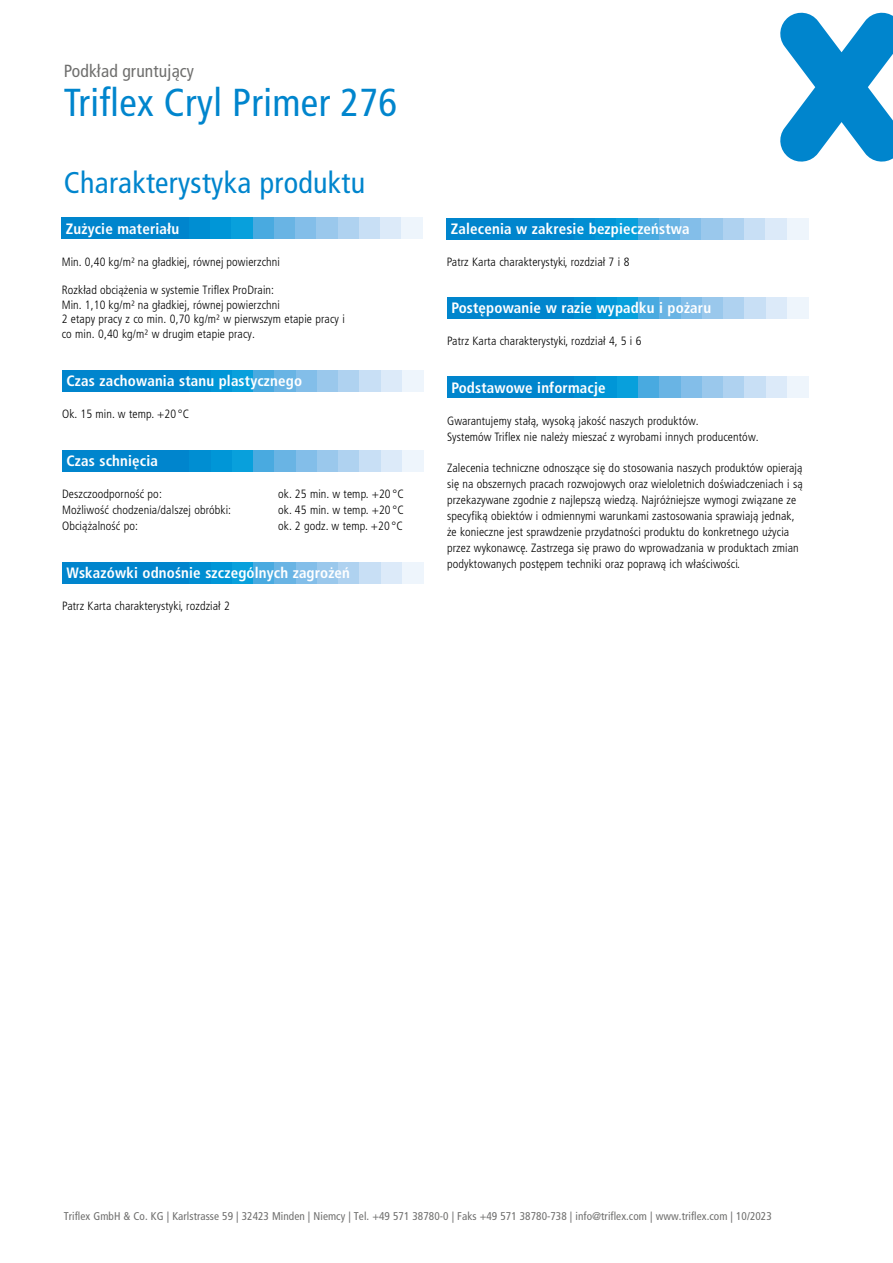
<style>
.page{position:relative;width:893px;height:1263px;background:#fff}
.page>*{position:absolute;margin:0;border:0;box-sizing:border-box;transform-origin:0 0}
.t1{font:condensed 39px "Frutiger LT Pro";letter-spacing:.01em;color:#0085cd}
.t2{font:condensed 30px "Frutiger LT Pro";letter-spacing:.01em;color:#0085cd}
.t3{font:condensed 17.55px "Frutiger LT Pro";letter-spacing:.01em;color:#6f6f6e}
.t4{font:700 condensed 15px "Frutiger LT Pro";letter-spacing:.01em;color:#fff}
.t5{font:300 condensed 12px/15.9px "Frutiger LT Pro";letter-spacing:.01em;color:#000}
.t6{font:condensed 11.25px "Frutiger LT Pro";letter-spacing:.005em;color:#6f6f6e}
</style>
<div class="page">
<svg style="left:780px;top:13px;width:113px;height:149px"></svg>
<div style="left:62px;top:370px;width:128px;height:22px;background:#0085cd"></div>
<div style="left:190px;top:370px;width:21px;height:22px;background:#008ed2"></div>
<div style="left:211px;top:370px;width:21px;height:22px;background:#0096d7"></div>
<div style="left:232px;top:370px;width:22px;height:22px;background:#08a0dc"></div>
<div style="left:254px;top:370px;width:21px;height:22px;background:#49aae0"></div>
<div style="left:275px;top:370px;width:21px;height:22px;background:#69b4e4"></div>
<div style="left:296px;top:370px;width:21px;height:22px;background:#83bee9"></div>
<div style="left:317px;top:370px;width:22px;height:22px;background:#9ac8ec"></div>
<div style="left:339px;top:370px;width:21px;height:22px;background:#afd2f0"></div>
<div style="left:360px;top:370px;width:21px;height:22px;background:#c8dff5"></div>
<div style="left:381px;top:370px;width:21px;height:22px;background:#dceaf9"></div>
<div style="left:402px;top:370px;width:22px;height:22px;background:#eef5fc"></div>
<div style="left:62px;top:450px;width:128px;height:21px;background:#0085cd"></div>
<div style="left:190px;top:450px;width:21px;height:21px;background:#008ed2"></div>
<div style="left:211px;top:450px;width:21px;height:21px;background:#0096d7"></div>
<div style="left:232px;top:450px;width:22px;height:21px;background:#08a0dc"></div>
<div style="left:254px;top:450px;width:21px;height:21px;background:#49aae0"></div>
<div style="left:275px;top:450px;width:21px;height:21px;background:#69b4e4"></div>
<div style="left:296px;top:450px;width:21px;height:21px;background:#83bee9"></div>
<div style="left:317px;top:450px;width:22px;height:21px;background:#9ac8ec"></div>
<div style="left:339px;top:450px;width:21px;height:21px;background:#afd2f0"></div>
<div style="left:360px;top:450px;width:21px;height:21px;background:#c8dff5"></div>
<div style="left:381px;top:450px;width:21px;height:21px;background:#dceaf9"></div>
<div style="left:402px;top:450px;width:22px;height:21px;background:#eef5fc"></div>
<div style="left:62px;top:562px;width:128px;height:21px;background:#0085cd"></div>
<div style="left:190px;top:562px;width:21px;height:21px;background:#008ed2"></div>
<div style="left:211px;top:562px;width:21px;height:21px;background:#0096d7"></div>
<div style="left:232px;top:562px;width:22px;height:21px;background:#08a0dc"></div>
<div style="left:254px;top:562px;width:21px;height:21px;background:#49aae0"></div>
<div style="left:275px;top:562px;width:21px;height:21px;background:#69b4e4"></div>
<div style="left:296px;top:562px;width:21px;height:21px;background:#83bee9"></div>
<div style="left:317px;top:562px;width:22px;height:21px;background:#9ac8ec"></div>
<div style="left:339px;top:562px;width:21px;height:21px;background:#afd2f0"></div>
<div style="left:360px;top:562px;width:21px;height:21px;background:#c8dff5"></div>
<div style="left:381px;top:562px;width:21px;height:21px;background:#dceaf9"></div>
<div style="left:402px;top:562px;width:22px;height:21px;background:#eef5fc"></div>
<div style="left:447px;top:218px;width:127px;height:21px;background:#0085cd"></div>
<div style="left:574px;top:218px;width:21px;height:21px;background:#008ed2"></div>
<div style="left:595px;top:218px;width:22px;height:21px;background:#0096d7"></div>
<div style="left:617px;top:218px;width:21px;height:21px;background:#08a0dc"></div>
<div style="left:638px;top:218px;width:21px;height:21px;background:#49aae0"></div>
<div style="left:659px;top:218px;width:22px;height:21px;background:#69b4e4"></div>
<div style="left:681px;top:218px;width:21px;height:21px;background:#83bee9"></div>
<div style="left:702px;top:218px;width:21px;height:21px;background:#9ac8ec"></div>
<div style="left:723px;top:218px;width:21px;height:21px;background:#afd2f0"></div>
<div style="left:744px;top:218px;width:22px;height:21px;background:#c8dff5"></div>
<div style="left:766px;top:218px;width:21px;height:21px;background:#dceaf9"></div>
<div style="left:787px;top:218px;width:21px;height:21px;background:#eef5fc"></div>
<div style="left:447px;top:297px;width:128px;height:21px;background:#0085cd"></div>
<div style="left:575px;top:297px;width:21px;height:21px;background:#008ed2"></div>
<div style="left:596px;top:297px;width:21px;height:21px;background:#0096d7"></div>
<div style="left:617px;top:297px;width:21px;height:21px;background:#08a0dc"></div>
<div style="left:638px;top:297px;width:22px;height:21px;background:#49aae0"></div>
<div style="left:660px;top:297px;width:21px;height:21px;background:#69b4e4"></div>
<div style="left:681px;top:297px;width:21px;height:21px;background:#83bee9"></div>
<div style="left:702px;top:297px;width:21px;height:21px;background:#9ac8ec"></div>
<div style="left:723px;top:297px;width:22px;height:21px;background:#afd2f0"></div>
<div style="left:745px;top:297px;width:21px;height:21px;background:#c8dff5"></div>
<div style="left:766px;top:297px;width:21px;height:21px;background:#dceaf9"></div>
<div style="left:787px;top:297px;width:21px;height:21px;background:#eef5fc"></div>
<div style="left:447px;top:377px;width:128px;height:21px;background:#0085cd"></div>
<div style="left:575px;top:377px;width:21px;height:21px;background:#008ed2"></div>
<div style="left:596px;top:377px;width:21px;height:21px;background:#0096d7"></div>
<div style="left:617px;top:377px;width:21px;height:21px;background:#08a0dc"></div>
<div style="left:638px;top:377px;width:22px;height:21px;background:#49aae0"></div>
<div style="left:660px;top:377px;width:21px;height:21px;background:#69b4e4"></div>
<div style="left:681px;top:377px;width:21px;height:21px;background:#83bee9"></div>
<div style="left:702px;top:377px;width:21px;height:21px;background:#9ac8ec"></div>
<div style="left:723px;top:377px;width:22px;height:21px;background:#afd2f0"></div>
<div style="left:745px;top:377px;width:21px;height:21px;background:#c8dff5"></div>
<div style="left:766px;top:377px;width:21px;height:21px;background:#dceaf9"></div>
<div style="left:787px;top:377px;width:21px;height:21px;background:#eef5fc"></div>
<div style="left:62px;top:218px;width:127px;height:21px;background:#0085cd"></div>
<div style="left:189px;top:218px;width:21px;height:21px;background:#008ed2"></div>
<div style="left:210px;top:218px;width:22px;height:21px;background:#0096d7"></div>
<div style="left:232px;top:218px;width:21px;height:21px;background:#08a0dc"></div>
<div style="left:253px;top:218px;width:21px;height:21px;background:#49aae0"></div>
<div style="left:274px;top:218px;width:21px;height:21px;background:#69b4e4"></div>
<div style="left:295px;top:218px;width:22px;height:21px;background:#83bee9"></div>
<div style="left:317px;top:218px;width:21px;height:21px;background:#9ac8ec"></div>
<div style="left:338px;top:218px;width:21px;height:21px;background:#afd2f0"></div>
<div style="left:359px;top:218px;width:21px;height:21px;background:#c8dff5"></div>
<div style="left:380px;top:218px;width:22px;height:21px;background:#dceaf9"></div>
<div style="left:402px;top:218px;width:21px;height:21px;background:#eef5fc"></div>
<h3 class="t3" style="left:64px;top:61px;width:132px">Podkład gruntujący</h3>
<h1 class="t1" style="left:64px;top:80px;width:335px">Triflex Cryl Primer 276</h1>
<h2 class="t2" style="left:64px;top:165px;width:303px">Charakterystyka produktu</h2>
<p class="t4" style="left:66px;top:219px;width:115px">Zużycie materiału</p>
<p class="t5" style="left:62px;top:254px;width:220px">Min. 0,40 kg/m² na gładkiej, równej powierzchni</p>
<p class="t5" style="left:62px;top:283px;width:285px;line-height:14.4px">Rozkład obciążenia w systemie Triflex ProDrain:<br>Min. 1,10 kg/m² na gładkiej, równej powierzchni<br>2 etapy pracy z co min. 0,70 kg/m² w pierwszym etapie pracy i co min. 0,40 kg/m² w drugim etapie pracy.</p>
<p class="t4" style="left:66px;top:372px;width:237px">Czas zachowania stanu plastycznego</p>
<p class="t5" style="left:62px;top:406px;width:129px">Ok. 15 min. w temp. +20 °C</p>
<p class="t4" style="left:66px;top:452px;width:93px">Czas schnięcia</p>
<p class="t5" style="left:62px;top:486px;width:101px">Deszczoodporność po:</p>
<p class="t5" style="left:278px;top:486px;width:127px">ok. 25 min. w temp. +20 °C</p>
<p class="t5" style="left:62px;top:502px;width:171px">Możliwość chodzenia/dalszej obróbki:</p>
<p class="t5" style="left:278px;top:502px;width:127px">ok. 45 min. w temp. +20 °C</p>
<p class="t5" style="left:62px;top:518px;width:77px">Obciążalność po:</p>
<p class="t5" style="left:278px;top:518px;width:126px">ok. 2 godz. w temp. +20 °C</p>
<p class="t4" style="left:66px;top:564px;width:285px">Wskazówki odnośnie szczególnych zagrożeń</p>
<p class="t5" style="left:62px;top:598px;width:169px">Patrz Karta charakterystyki, rozdział 2</p>
<p class="t4" style="left:451px;top:220px;width:240px">Zalecenia w zakresie bezpieczeństwa</p>
<p class="t5" style="left:447px;top:254px;width:184px">Patrz Karta charakterystyki, rozdział 7 i 8</p>
<p class="t4" style="left:451px;top:299px;width:261px">Postępowanie w razie wypadku i pożaru</p>
<p class="t5" style="left:447px;top:333px;width:196px">Patrz Karta charakterystyki, rozdział 4, 5 i 6</p>
<p class="t4" style="left:451px;top:379px;width:156px">Podstawowe informacje</p>
<p class="t5" style="left:447px;top:413px;width:313px">Gwarantujemy stałą, wysoką jakość naszych produktów.<br>Systemów Triflex nie należy mieszać z wyrobami innych producentów.</p>
<p class="t5" style="left:447px;top:460px;width:357px">Zalecenia techniczne odnoszące się do stosowania naszych produktów opierają się na obszernych pracach rozwojowych oraz wieloletnich doświadczeniach i są przekazywane zgodnie z najlepszą wiedzą. Najróżniejsze wymogi związane ze specyfiką obiektów i odmiennymi warunkami zastosowania sprawiają jednak, że konieczne jest sprawdzenie przydatności produktu do konkretnego użycia przez wykonawcę. Zastrzega się prawo do wprowadzania w produktach zmian podyktowanych postępem techniki oraz poprawą ich właściwości.</p>
<p class="t6" style="left:64px;top:1210px;width:709px">Triflex GmbH &amp; Co. KG | Karlstrasse 59 | 32423 Minden | Niemcy | Tel. +49 571 38780-0 | Faks +49 571 38780-738 | info@triflex.com | www.triflex.com | 10/2023</p>
</div>
